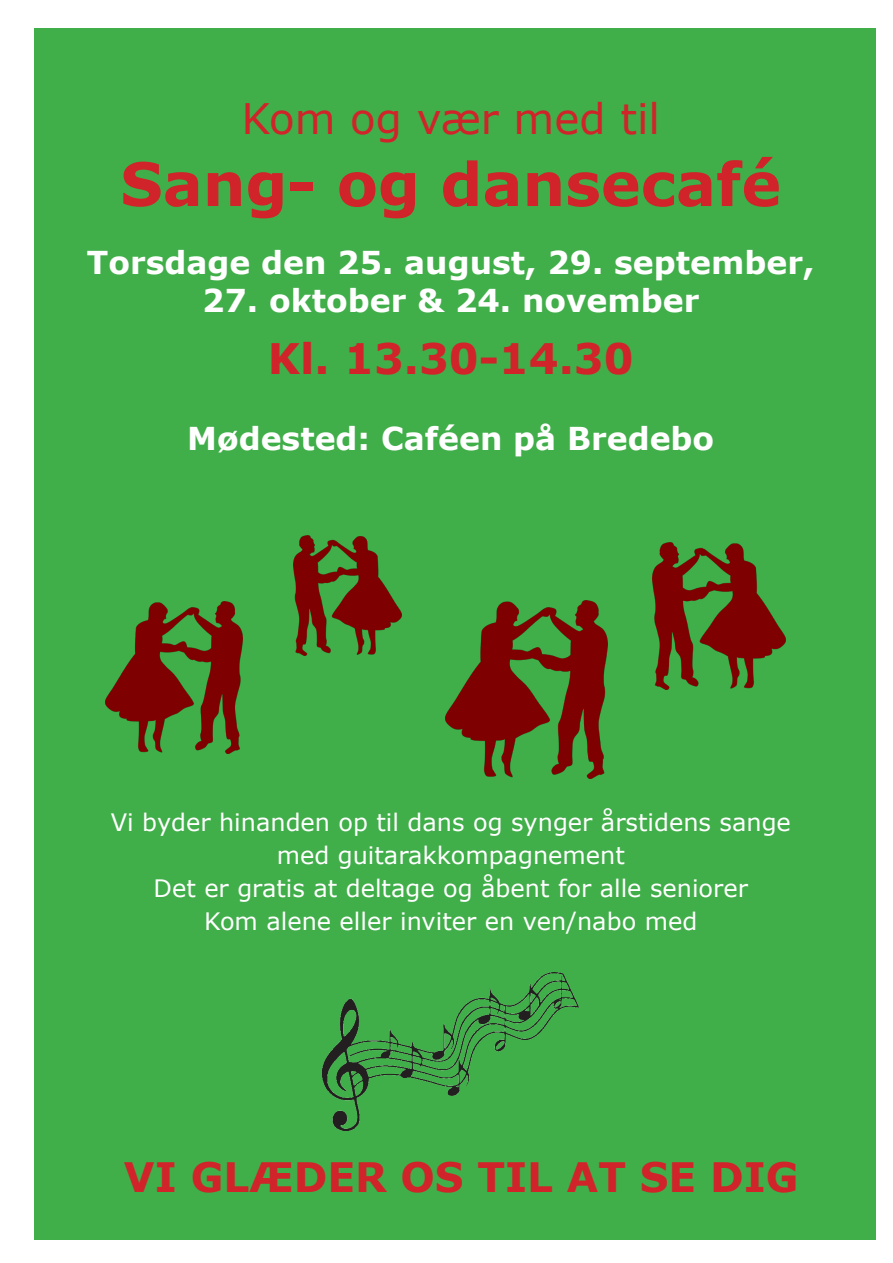
<style>
.page{position:relative;width:893px;height:1263px;background:#fff}
.page>*{position:absolute;margin:0;border:0;box-sizing:border-box;transform-origin:0 0}
.t1{font:700 60px "Verdana";color:#d1232a}
.t2{font:42px "Verdana";color:#d1232a}
.t3{font:700 42px "Verdana";color:#d1232a}
.t4{font:700 40.5px "Verdana";color:#d1232a}
.t5{font:700 31.5px "Verdana";color:#fff}
.t6{font:24px "Verdana";color:#fff}
</style>
<div class="page">
<div style="left:34px;top:28px;width:842px;height:1211px;background:#40ae49"></div>
<img style="left:652px;top:542px;width:134px;height:148px">
<img style="left:293px;top:535px;width:109px;height:120px">
<img style="left:105px;top:602px;width:137px;height:151px">
<img style="left:445px;top:600px;width:162px;height:179px">
<img style="left:323px;top:973px;width:256px;height:157px">
<p class="t2" style="left:241px;top:90px;width:420px">Kom og vær med til</p>
<p class="t1" style="left:120px;top:142px;width:663px">Sang- og dansecafé</p>
<p class="t5" style="left:87px;top:240px;width:729px">Torsdage den 25. august, 29. september,</p>
<p class="t5" style="left:202px;top:278px;width:499px">27. oktober &amp; 24. november</p>
<p class="t3" style="left:268px;top:329px;width:367px">Kl. 13.30-14.30</p>
<p class="t5" style="left:187px;top:416px;width:529px">Mødested: Caféen på Bredebo</p>
<p class="t6" style="left:111px;top:806px;width:682px">Vi byder hinanden op til dans og synger årstidens sange</p>
<p class="t6" style="left:277px;top:839px;width:350px">med guitarakkompagnement</p>
<p class="t6" style="left:154px;top:872px;width:596px">Det er gratis at deltage og åbent for alle seniorer</p>
<p class="t6" style="left:204px;top:905px;width:495px">Kom alene eller inviter en ven/nabo med</p>
<p class="t4" style="left:124px;top:1148px;width:676px">VI GLÆDER OS TIL AT SE DIG</p>
</div>
